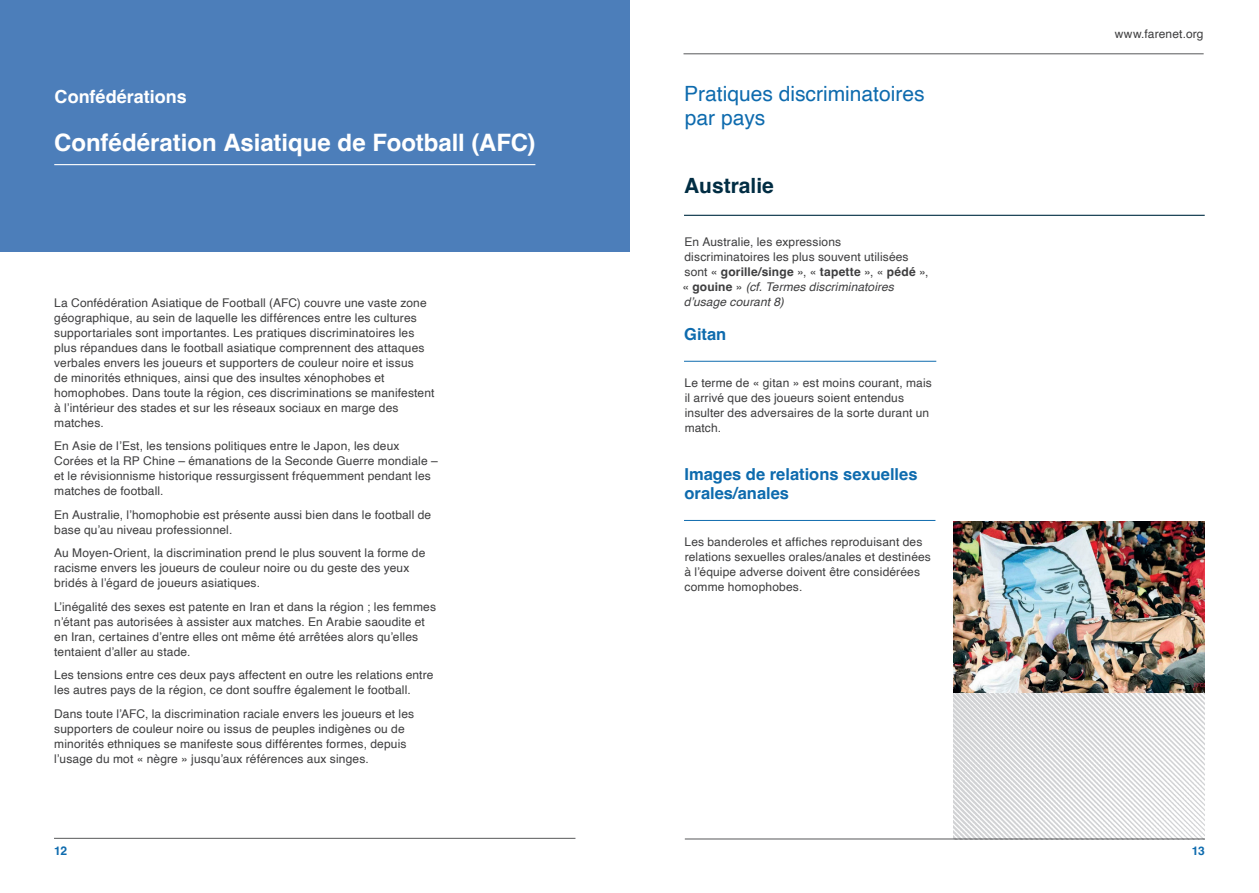
<style>
.page{position:relative;width:1259px;height:893px;background:#fff}
.page>*{position:absolute;margin:0;border:0;box-sizing:border-box;transform-origin:0 0}
.Section_headers{font:700 24px "Helvetica";color:#fff}
.Header_1{font:21px/24px "Helvetica";color:#0e6bae}
.Country_headers{font:700 21px "Helvetica";color:#012d43}
.t1{font:700 18px "Helvetica";color:#fff}
.Sub_headers{font:700 16.5px/19.5px "Helvetica";color:#0e6bae}
.t2{font:12px/15px "Helvetica";letter-spacing:.01em;color:#3e3e3f}
.t3{font:700 12px "Helvetica";color:#0e6bae}
.s1{font-weight:700}
.s2{font-style:italic}
</style>
<div class="page">
<hr style="left:685px;top:839px;width:520px;height:1px;background:#57585a">
<hr style="left:54px;top:838px;width:521px;height:1px;background:#57585a">
<hr style="left:683px;top:54px;width:520px;height:1px;background:#57585a">
<div style="left:0;top:0;width:629px;height:252px;background:#4c7eba"></div>
<hr style="left:54px;top:164px;width:481px;height:1px;background:#fff">
<img style="left:953px;top:693px;width:252px;height:146px">
<hr style="left:684px;top:520px;width:251px;height:1px;background:#0e6bae">
<hr style="left:684px;top:361px;width:252px;height:1px;background:#0e6bae">
<hr style="left:684px;top:215px;width:520px;height:1px;background:#012d43">
<img style="left:953px;top:522px;width:252px;height:171px">
<p class="t1" style="left:55px;top:86px;width:134px">Confédérations</p>
<p class="Section_headers" style="left:54px;top:128px;width:483px">Confédération Asiatique de Football (AFC)</p>
<p class="t2" style="left:54px;top:295px;width:382px">La Confédération Asiatique de Football (AFC) couvre une vaste zone géographique, au sein de laquelle les différences entre les cultures supportariales sont importantes. Les pratiques discriminatoires les plus répandues dans le football asiatique comprennent des attaques verbales envers les joueurs et supporters de couleur noire et issus<br>de minorités ethniques, ainsi que des insultes xénophobes et homophobes. Dans toute la région, ces discriminations se manifestent à l’intérieur des stades et sur les réseaux sociaux en marge des matches.</p>
<p class="t2" style="left:54px;top:439px;width:385px">En Asie de l’Est, les tensions politiques entre le Japon, les deux Corées et la RP Chine – émanations de la Seconde Guerre mondiale – et le révisionnisme historique ressurgissent fréquemment pendant les matches de football.</p>
<p class="t2" style="left:54px;top:507px;width:378px">En Australie, l’homophobie est présente aussi bien dans le football de base qu’au niveau professionnel.</p>
<p class="t2" style="left:54px;top:546px;width:373px">Au Moyen-Orient, la discrimination prend le plus souvent la forme de racisme envers les joueurs de couleur noire ou du geste des yeux bridés à l’égard de joueurs asiatiques.</p>
<p class="t2" style="left:54px;top:599px;width:383px">L’inégalité des sexes est patente en Iran et dans la région ; les femmes n’étant pas autorisées à assister aux matches. En Arabie saoudite et en Iran, certaines d’entre elles ont même été arrêtées alors qu’elles tentaient d’aller au stade.</p>
<p class="t2" style="left:54px;top:668px;width:381px">Les tensions entre ces deux pays affectent en outre les relations entre les autres pays de la région, ce dont souffre également le football.</p>
<p class="t2" style="left:54px;top:706px;width:361px">Dans toute l’AFC, la discrimination raciale envers les joueurs et les supporters de couleur noire ou issus de peuples indigènes ou de minorités ethniques se manifeste sous différentes formes, depuis l’usage du mot « nègre » jusqu’aux références aux singes.</p>
<p class="Header_1" style="left:684px;top:82px;width:242px">Pratiques discriminatoires par pays</p>
<p class="Country_headers" style="left:684px;top:173px;width:91px">Australie</p>
<p class="t2" style="left:682px;top:234px;width:248px">En Australie, les expressions<br>discriminatoires les plus souvent utilisées sont « <span class="s1">gorille/singe</span> », « <span class="s1">tapette</span> », « <span class="s1">pédé</span> », « <span class="s1">gouine</span> » <span class="s2">(cf. Termes discriminatoires d’usage courant 8)</span></p>
<p class="Sub_headers" style="left:684px;top:326px;width:44px">Gitan</p>
<p class="t2" style="left:684px;top:375px;width:249px">Le terme de « gitan » est moins courant, mais il arrivé que des joueurs soient entendus insulter des adversaires de la sorte durant un match.</p>
<p class="Sub_headers" style="left:684px;top:466px;width:234px">Images de relations sexuelles orales/anales</p>
<p class="t2" style="left:684px;top:535px;width:248px">Les banderoles et affiches reproduisant des relations sexuelles orales/anales et destinées à l’équipe adverse doivent être considérées comme homophobes.</p>
<p class="t2" style="left:1114px;top:27px;width:90px">www.farenet.org</p>
<p class="t3" style="left:54px;top:844px;width:15px">12</p>
<p class="t3" style="left:1192px;top:844px;width:15px">13</p>
</div>
